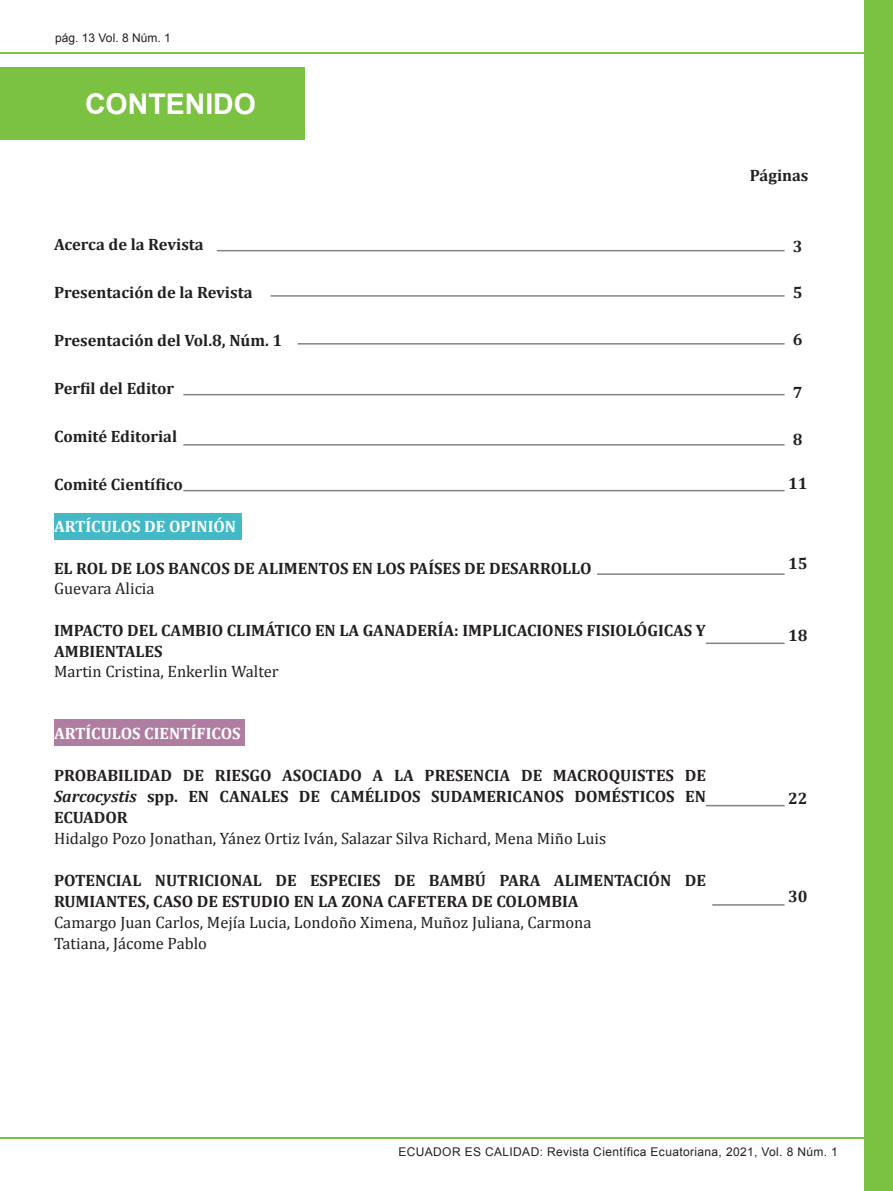
<style>
.page{position:relative;width:893px;height:1191px;background:#fff}
.page>*{position:absolute;margin:0;border:0;box-sizing:border-box;transform-origin:0 0}
.t1{font:700 28.5px "Arial";color:#fff}
.t2{font:700 16.5px/21px "Cambria";color:#231f20}
.t3{font:16.5px/21px "Cambria";color:#231f20}
.t4{font:700 16.5px "Cambria";color:#fff}
.t5{font:12px "Arial";letter-spacing:.03em;color:#231f20}
.t6{font:12px "Arial";color:#231f20}
.s1{font-style:italic}
</style>
<div class="page">
<div style="left:865px;top:0;width:28px;height:1191px;background:#7bc142"></div>
<hr style="left:0;top:1137px;width:893px;height:1px;background:#7bc142">
<hr style="left:0;top:53px;width:893px;height:1px;background:#7bc142">
<div style="left:0;top:67px;width:305px;height:73px;background:#7bc142"></div>
<div style="left:54px;top:513px;width:188px;height:26px;background:#43b9c7"></div>
<div style="left:54px;top:719px;width:190px;height:27px;background:#b07da2"></div>
<hr style="left:217px;top:250px;width:567px;height:1px;background:#808285">
<hr style="left:271px;top:295px;width:513px;height:2px;background:#808285">
<hr style="left:298px;top:343px;width:486px;height:1px;background:#808285">
<hr style="left:183px;top:394px;width:601px;height:1px;background:#808285">
<hr style="left:183px;top:444px;width:601px;height:1px;background:#808285">
<hr style="left:183px;top:490px;width:601px;height:1px;background:#808285">
<hr style="left:597px;top:573px;width:187px;height:2px;background:#808285">
<hr style="left:706px;top:642px;width:78px;height:2px;background:#808285">
<hr style="left:706px;top:805px;width:78px;height:1px;background:#808285">
<hr style="left:712px;top:904px;width:72px;height:1px;background:#808285">
<p class="t6" style="left:55px;top:30px;width:117px">pág. 13 Vol. 8 Núm. 1</p>
<h1 class="t1" style="left:85px;top:85px;width:173px">CONTENIDO</h1>
<p class="t2" style="left:54px;top:234px;width:151px">Acerca de la Revista</p>
<p class="t2" style="left:54px;top:282px;width:200px">Presentación de la Revista</p>
<p class="t2" style="left:54px;top:330px;width:230px">Presentación del Vol.8, Núm. 1</p>
<p class="t2" style="left:54px;top:378px;width:121px">Perfil del Editor</p>
<p class="t2" style="left:54px;top:426px;width:125px">Comité Editorial</p>
<p class="t2" style="left:54px;top:474px;width:130px">Comité Científico</p>
<p class="t4" style="left:54px;top:516px;width:184px">ARTÍCULOS DE OPINIÓN</p>
<p class="t2" style="left:54px;top:558px;width:539px">EL ROL DE LOS BANCOS DE ALIMENTOS EN LOS PAÍSES DE DESARROLLO</p>
<p class="t3" style="left:54px;top:578px;width:102px">Guevara Alicia</p>
<p class="t2" style="left:54px;top:619px;width:653px">IMPACTO DEL CAMBIO CLIMÁTICO EN LA GANADERÍA: IMPLICACIONES FISIOLÓGICAS Y<br>AMBIENTALES</p>
<p class="t3" style="left:54px;top:661px;width:226px">Martin Cristina, Enkerlin Walter</p>
<p class="t4" style="left:54px;top:723px;width:188px">ARTÍCULOS CIENTÍFICOS</p>
<p class="t2" style="left:54px;top:764px;width:653px;text-align:justify">PROBABILIDAD DE RIESGO ASOCIADO A LA PRESENCIA DE MACROQUISTES DE <span class="s1">Sarcocystis</span> spp. EN CANALES DE CAMÉLIDOS SUDAMERICANOS DOMÉSTICOS EN ECUADOR</p>
<p class="t3" style="left:54px;top:827px;width:554px">Hidalgo Pozo Jonathan, Yánez Ortiz Iván, Salazar Silva Richard, Mena Miño Luis</p>
<p class="t2" style="left:54px;top:869px;width:653px">POTENCIAL NUTRICIONAL DE ESPECIES DE BAMBÚ PARA ALIMENTACIÓN DE<br>RUMIANTES, CASO DE ESTUDIO EN LA ZONA CAFETERA DE COLOMBIA</p>
<p class="t3" style="left:54px;top:911px;width:539px">Camargo Juan Carlos, Mejía Lucia, Londoño Ximena, Muñoz Juliana, Carmona<br>Tatiana, Jácome Pablo</p>
<p class="t2" style="left:750px;top:165px;width:60px">Páginas</p>
<p class="t2" style="left:793px;top:236px;width:11px">3</p>
<p class="t2" style="left:793px;top:282px;width:11px">5</p>
<p class="t2" style="left:793px;top:328px;width:11px">6</p>
<p class="t2" style="left:793px;top:381px;width:11px">7</p>
<p class="t2" style="left:793px;top:428px;width:11px">8</p>
<p class="t2" style="left:788px;top:473px;width:21px">11</p>
<p class="t2" style="left:788px;top:552px;width:21px">15</p>
<p class="t2" style="left:788px;top:624px;width:21px">18</p>
<p class="t2" style="left:788px;top:787px;width:21px">22</p>
<p class="t2" style="left:788px;top:885px;width:21px">30</p>
<p class="t5" style="left:398px;top:1143px;width:441px">ECUADOR ES CALIDAD: Revista Científica Ecuatoriana, 2021, Vol. 8 Núm. 1</p>
</div>
